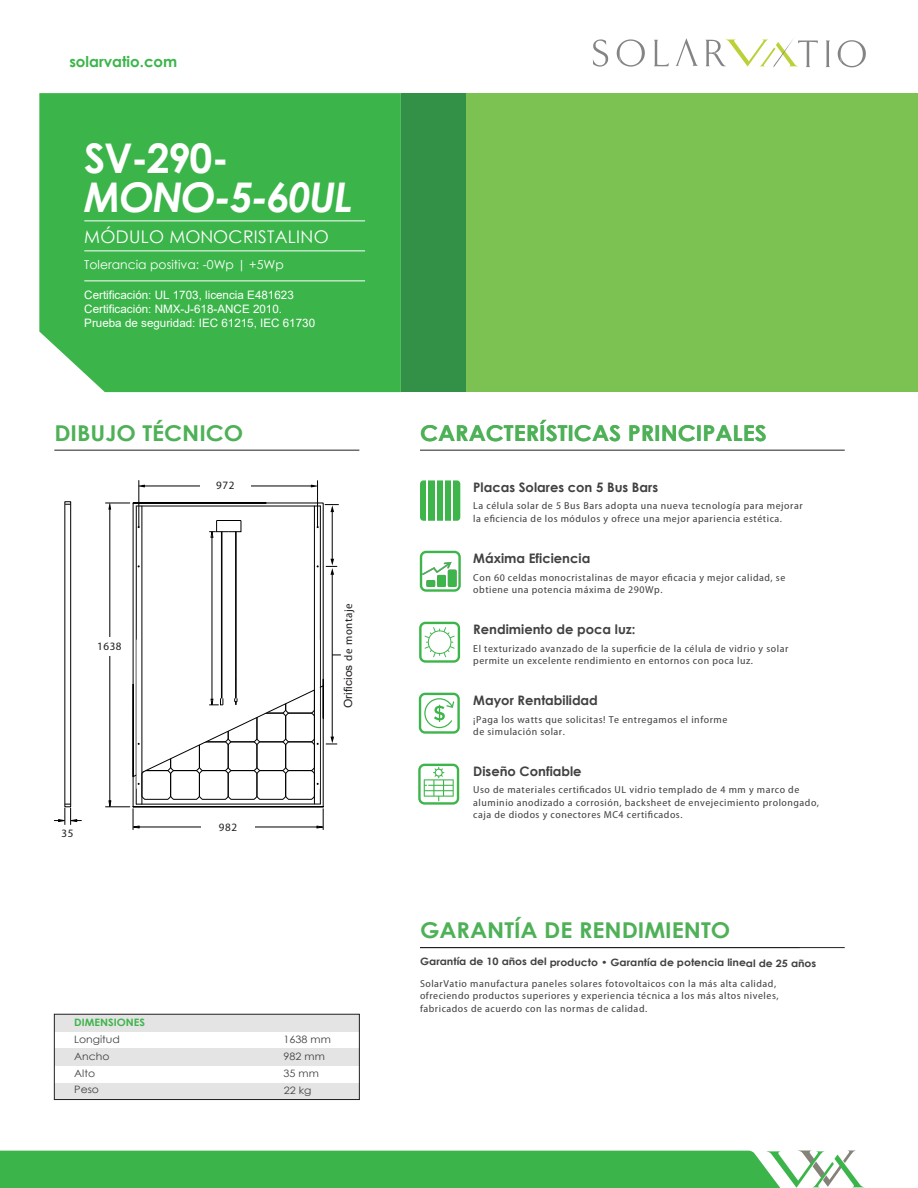
<style>
.page{position:relative;width:918px;height:1188px;background:#fff}
.page>*{position:absolute;margin:0;border:0;box-sizing:border-box;transform-origin:0 0}
.t1{font:italic 700 40.95px "Century Gothic";letter-spacing:-.035em;color:#fff}
.t2{font:700 40.95px "Century Gothic";color:#fff}
.t3{font:700 21.75px "Century Gothic";color:#4eb157;scale:1.06 1}
.t4{font:17.4px "Century Gothic";letter-spacing:.02em;color:#fff}
.t5{font:700 15px "Century Gothic";color:#3bb54a}
.t6{font:700 13.05px "Century Gothic";color:#414142}
.t7{font:12.3px "Century Gothic";color:#fff}
.t8{font:11.7px/14px "Arial";color:#fff}
.t9{font:11.25px "Arial";letter-spacing:.005em;color:#231f20;scale:1.06 1}
.t10{font:semi-condensed 11.25px "Myriad Pro";letter-spacing:.05em;color:#231f20;scale:1.06 1}
.t11{font:semi-condensed 10.2px/12.1px "Myriad Pro";letter-spacing:.05em;color:#414142;scale:1.06 1}
.t12{font:700 10.2px "Century Gothic";letter-spacing:-.005em;color:#414142;scale:1.06 1}
.t13{font:10.2px "Century Gothic";color:#414142;scale:1.06 1}
.t14{font:700 10.2px "Century Gothic";color:#3db54a;scale:1.06 1}
.s1{font-family:"Myriad Pro";font-stretch:semi-condensed}
</style>
<div class="page">
<svg style="left:676px;top:38px;width:22px;height:28px"></svg>
<svg style="left:593px;top:39px;width:15px;height:28px"></svg>
<svg style="left:617px;top:39px;width:28px;height:28px"></svg>
<svg style="left:654px;top:40px;width:15px;height:26px"></svg>
<svg style="left:826px;top:41px;width:4px;height:26px"></svg>
<svg style="left:838px;top:40px;width:28px;height:27px"></svg>
<svg style="left:705px;top:39px;width:113px;height:28px"></svg>
<div style="left:39px;top:93px;width:362px;height:299px;background:#3bb54a"></div>
<div style="left:466px;top:93px;width:452px;height:299px;background:#7cc252"></div>
<div style="left:401px;top:93px;width:65px;height:299px;background:#329147"></div>
<hr style="left:84px;top:221px;width:281px;height:1px;background:#fff">
<hr style="left:84px;top:251px;width:281px;height:1px;background:#fff">
<hr style="left:84px;top:281px;width:281px;height:1px;background:#fff">
<svg style="left:420px;top:551px;width:41px;height:41px"></svg>
<div style="left:420px;top:480px;width:40px;height:41px;background:#3db54a;border-radius:3px"></div>
<hr style="left:427px;top:480px;width:1px;height:41px;background:#fff">
<hr style="left:435px;top:480px;width:1px;height:41px;background:#fff">
<hr style="left:443px;top:480px;width:2px;height:41px;background:#fff">
<hr style="left:452px;top:480px;width:1px;height:42px;background:#fff">
<svg style="left:419px;top:622px;width:41px;height:41px"></svg>
<svg style="left:419px;top:693px;width:41px;height:41px"></svg>
<svg style="left:418px;top:764px;width:41px;height:41px"></svg>
<hr style="left:54px;top:450px;width:305px;height:1px;background:#231f20">
<hr style="left:420px;top:450px;width:425px;height:1px;background:#231f20">
<hr style="left:420px;top:947px;width:425px;height:1px;background:#231f20">
<svg style="left:0;top:1151px;width:865px;height:37px;background:#4cbb5a"></svg>
<div style="left:54px;top:1083px;width:305px;height:17px;background:#e3e4e3"></div>
<div style="left:54px;top:1048px;width:305px;height:17px;background:#e3e4e3"></div>
<div style="left:54px;top:1014px;width:305px;height:17px;background:#e3e4e3"></div>
<div style="left:54px;top:1014px;width:306px;height:86px;border:1px solid #231f20"></div>
<svg style="left:105px;top:502px;width:219px;height:328px"></svg>
<div style="left:93px;top:637px;width:33px;height:19px;background:#fff"></div>
<div style="left:202px;top:823px;width:53px;height:9px;background:#fff"></div>
<svg style="left:108px;top:503px;width:3px;height:7px"></svg>
<svg style="left:108px;top:800px;width:4px;height:11px"></svg>
<svg style="left:129px;top:825px;width:11px;height:4px"></svg>
<svg style="left:316px;top:825px;width:8px;height:4px"></svg>
<hr style="left:136px;top:506px;width:185px;height:1px;background:#010101">
<hr style="left:136px;top:506px;width:1px;height:298px;background:#010101">
<hr style="left:320px;top:506px;width:1px;height:298px;background:#010101">
<div style="left:64px;top:501px;width:7px;height:306px;border:1px solid #010101"></div>
<svg style="left:54px;top:804px;width:27px;height:21px"></svg>
<hr style="left:314px;top:506px;width:1px;height:260px;background:#010101">
<hr style="left:314px;top:766px;width:1px;height:38px;background:#010101">
<hr style="left:142px;top:506px;width:1px;height:298px;background:#010101">
<hr style="left:332px;top:572px;width:1px;height:166px;background:#010101">
<hr style="left:332px;top:511px;width:1px;height:49px;background:#010101">
<svg style="left:325px;top:504px;width:13px;height:8px"></svg>
<svg style="left:326px;top:559px;width:11px;height:16px"></svg>
<hr style="left:138px;top:481px;width:1px;height:46px;background:#010101">
<hr style="left:317px;top:481px;width:1px;height:46px;background:#010101">
<hr style="left:143px;top:486px;width:168px;height:1px;background:#010101">
<div style="left:201px;top:481px;width:50px;height:10px;background:#fff"></div>
<svg style="left:138px;top:485px;width:7px;height:2px"></svg>
<svg style="left:311px;top:485px;width:6px;height:2px"></svg>
<hr style="left:212px;top:537px;width:1px;height:162px;background:#010101">
<hr style="left:236px;top:532px;width:1px;height:166px;background:#010101">
<hr style="left:235px;top:532px;width:1px;height:166px;background:#010101">
<hr style="left:222px;top:532px;width:1px;height:166px;background:#010101">
<hr style="left:221px;top:532px;width:1px;height:166px;background:#010101">
<svg style="left:209px;top:520px;width:33px;height:18px"></svg>
<div style="left:228px;top:770px;width:29px;height:30px;border:1px solid #010101;border-radius:3px"></div>
<div style="left:199px;top:770px;width:29px;height:30px;border:1px solid #010101;border-radius:3px"></div>
<div style="left:170px;top:770px;width:30px;height:30px;border:1px solid #010101;border-radius:3px"></div>
<div style="left:142px;top:770px;width:29px;height:30px;border:1px solid #010101;border-radius:3px"></div>
<div style="left:285px;top:770px;width:30px;height:30px;border:1px solid #010101;border-radius:3px"></div>
<div style="left:257px;top:770px;width:29px;height:30px;border:1px solid #010101;border-radius:3px"></div>
<svg style="left:132px;top:640px;width:209px;height:149px"></svg>
<img style="left:423px;top:556px;width:36px;height:30px">
<h3 class="t5" style="left:69px;top:51px;width:109px">solarvatio.com</h3>
<h1 class="t2" style="left:84px;top:127px;width:146px">SV-290-</h1>
<h1 class="t1" style="left:84px;top:166px;width:269px">MONO-5-60UL</h1>
<h3 class="t4" style="left:84px;top:224px;width:246px">MÓDULO MONOCRISTALINO</h3>
<p class="t7" style="left:84px;top:256px;width:201px">Tolerancia positiva: -0Wp | +5Wp</p>
<p class="t8" style="left:84px;top:287px;width:232px">Certificación: UL 1703, licencia E481623<br>Certificación: NMX-J-618-ANCE 2010.<br>Prueba de seguridad: IEC 61215, IEC 61730</p>
<h2 class="t3" style="left:54px;top:416px;width:180px">DIBUJO TÉCNICO</h2>
<h2 class="t3" style="left:420px;top:416px;width:329px">CARACTERÍSTICAS PRINCIPALES</h2>
<p class="t10" style="left:97px;top:640px;width:25px">1638</p>
<p class="t10" style="left:62px;top:827px;width:13px">35</p>
<p class="t10" style="left:216px;top:479px;width:19px">972</p>
<p class="t10" style="left:219px;top:821px;width:19px">982</p>
<p class="t9" style="left:342px;top:708px;width:101px;rotate:-90deg">Orificios <span class="s1">de montaje</span></p>
<p class="t14" style="left:74px;top:1014px;width:68px">DIMENSIONES</p>
<p class="t13" style="left:74px;top:1049px;width:35px">Ancho</p>
<p class="t13" style="left:284px;top:1049px;width:40px">982 mm</p>
<p class="t13" style="left:74px;top:1066px;width:21px">Alto</p>
<p class="t13" style="left:284px;top:1066px;width:35px">35 mm</p>
<p class="t13" style="left:74px;top:1032px;width:45px">Longitud</p>
<p class="t13" style="left:284px;top:1032px;width:46px">1638 mm</p>
<p class="t13" style="left:74px;top:1083px;width:25px">Peso</p>
<p class="t13" style="left:284px;top:1084px;width:28px">22 kg</p>
<p class="t6" style="left:473px;top:477px;width:186px">Placas Solares con 5 Bus Bars</p>
<p class="t11" style="left:473px;top:500px;width:312px">La célula solar de 5 Bus Bars adopta una nueva tecnología para mejorar la eficiencia de los módulos y ofrece una mejor apariencia estética.</p>
<p class="t6" style="left:473px;top:548px;width:119px">Máxima Eficiencia</p>
<p class="t11" style="left:473px;top:571px;width:296px">Con 60 celdas monocristalinas de mayor eficacia y mejor calidad, se obtiene una potencia máxima de 290Wp.</p>
<p class="t6" style="left:473px;top:619px;width:164px">Rendimiento de poca luz:</p>
<p class="t11" style="left:473px;top:642px;width:299px">El texturizado avanzado de la superficie de la célula de vidrio y solar permite un excelente rendimiento en entornos con poca luz.</p>
<p class="t6" style="left:473px;top:690px;width:126px">Mayor Rentabilidad</p>
<p class="t11" style="left:473px;top:713px;width:241px">¡Paga los watts que solicitas! Te entregamos el informe de simulación solar.</p>
<p class="t6" style="left:473px;top:761px;width:110px">Diseño Confiable</p>
<p class="t11" style="left:473px;top:784px;width:328px">Uso de materiales certificados UL vidrio templado de 4 mm y marco de aluminio anodizado a corrosión, backsheet de envejecimiento prolongado, caja de diodos y conectores MC4 certificados.</p>
<h2 class="t3" style="left:420px;top:914px;width:294px">GARANTÍA DE RENDIMIENTO</h2>
<p class="t12" style="left:420px;top:954px;width:375px">Garantía de 10 años del producto • Garantía de potencia lineal de 25 años</p>
<p class="t11" style="left:420px;top:978px;width:340px">SolarVatio manufactura paneles solares fotovoltaicos con la más alta calidad, ofreciendo productos superiores y experiencia técnica a los más altos niveles, fabricados de acuerdo con las normas de calidad.</p>
</div>
